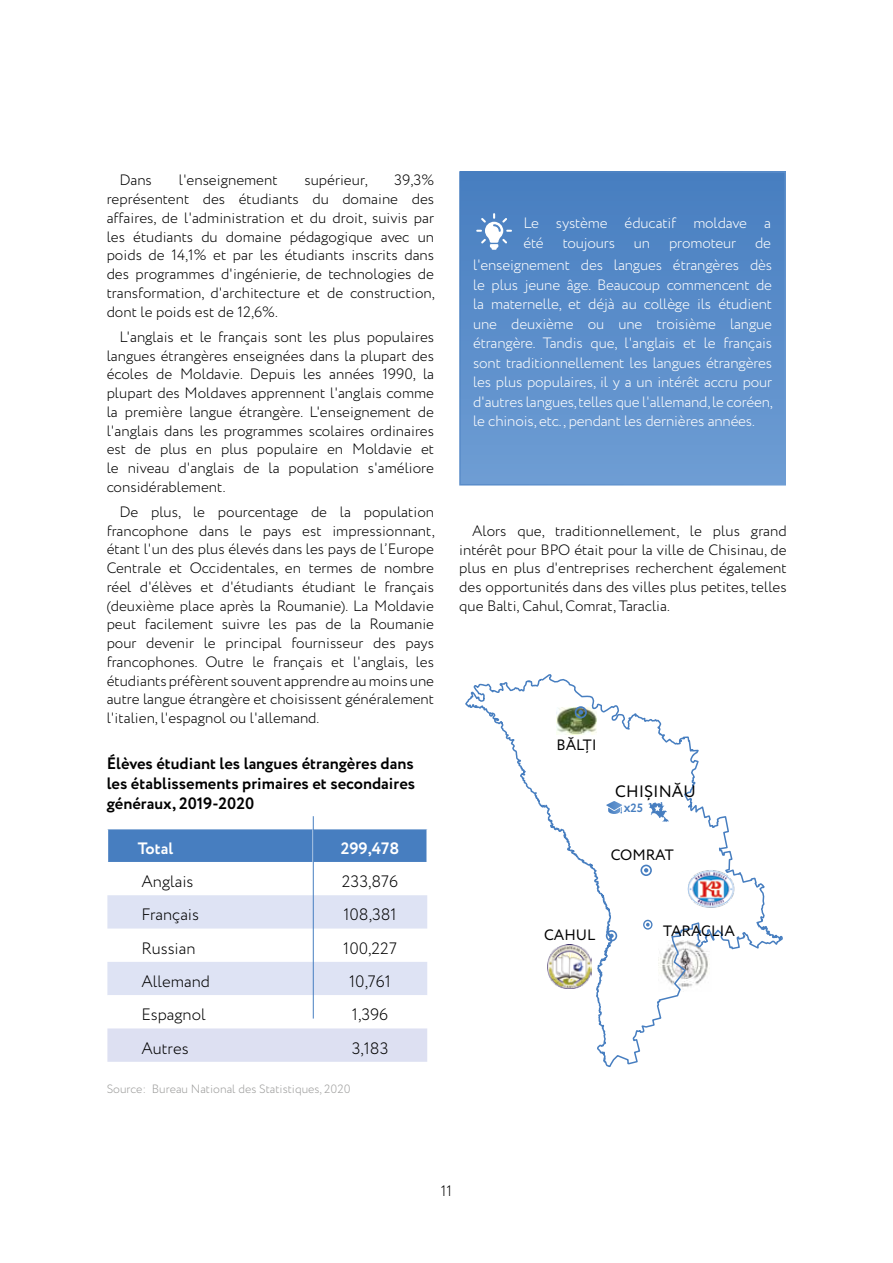
<style>
.page{position:relative;width:893px;height:1263px;background:#fff}
.page>*{position:absolute;margin:0;border:0;box-sizing:border-box;transform-origin:0 0}
.t1{font:700 16.5px/20.2px "Circe";color:#000;text-align:justify}
.t2{font:300 16.5px "Circe";color:#000}
.t3{font:700 16.5px "Circe";color:#fff}
.t4{font:16.5px "Circe";color:#000}
.t5{font:300 15px/18.8px "Circe";color:#000;text-align:justify}
.t6{font:300 15px/19.5px "Circe";letter-spacing:-.01em;color:#fff;text-align:justify}
.t7{font:15px "Circe";color:#000}
.t8{font:300 12px "Circe";color:#9d9d9c}
.t9{font:700 12px "Circe";color:#477ec0}
</style>
<div class="page">
<div style="left:460px;top:172px;width:325px;height:313px;background:linear-gradient(to bottom,#467dc0,#6f9dd4)"></div>
<div style="left:108px;top:829px;width:318px;height:33px;background:#477ec0"></div>
<svg style="left:107px;top:895px;width:320px;height:167px"></svg>
<hr style="left:313px;top:816px;width:1px;height:202px;background:#477ec0">
<svg style="left:476px;top:213px;width:36px;height:37px"></svg>
<svg style="left:465px;top:674px;width:318px;height:394px"></svg>
<svg style="left:640px;top:865px;width:12px;height:11px"></svg>
<svg style="left:606px;top:930px;width:11px;height:11px"></svg>
<svg style="left:643px;top:920px;width:9px;height:10px"></svg>
<svg style="left:648px;top:802px;width:21px;height:20px"></svg>
<svg style="left:575px;top:706px;width:12px;height:12px"></svg>
<img style="left:687px;top:867px;width:49px;height:43px">
<img style="left:547px;top:945px;width:44px;height:43px">
<svg style="left:606px;top:801px;width:16px;height:13px"></svg>
<p class="t5" style="left:119px;top:172px;width:34px">Dans</p>
<p class="t5" style="left:179px;top:172px;width:100px">l'enseignement</p>
<p class="t5" style="left:305px;top:172px;width:65px">supérieur,</p>
<p class="t5" style="left:107px;top:172px;width:330px;text-indent:287px">39,3% représentent des étudiants du domaine des affaires, de l'administration et du droit, suivis par les étudiants du domaine pédagogique avec un poids de 14,1% et par les étudiants inscrits dans des programmes d'ingénierie, de technologies de transformation, d'architecture et de construction, dont le poids est de 12,6%.</p>
<p class="t5" style="left:107px;top:328px;width:329px;text-indent:13px">L'anglais et le français sont les plus populaires langues étrangères enseignées dans la plupart des écoles de Moldavie. Depuis les années 1990, la plupart des Moldaves apprennent l'anglais comme la première langue étrangère. L'enseignement de l'anglais dans les programmes scolaires ordinaires est de plus en plus populaire en Moldavie et le niveau d'anglais de la population s'améliore considérablement.</p>
<p class="t5" style="left:107px;top:503px;width:330px;text-indent:13px">De plus, le pourcentage de la population francophone dans le pays est impressionnant, étant l'un des plus élevés dans les pays de l’Europe Centrale et Occidentales, en termes de nombre réel d'élèves et d'étudiants étudiant le français (deuxième place après la Roumanie). La Moldavie peut facilement suivre les pas de la Roumanie pour devenir le principal fournisseur des pays francophones. Outre le français et l'anglais, les étudiants préfèrent souvent apprendre au moins une autre langue étrangère et choisissent généralement l'italien, l'espagnol ou l'allemand.</p>
<p class="t1" style="left:107px;top:754px;width:310px">Élèves étudiant les langues étrangères dans les établissements primaires et secondaires généraux, 2019-2020</p>
<p class="t3" style="left:138px;top:837px;width:37px">Total</p>
<p class="t3" style="left:341px;top:837px;width:60px">299,478</p>
<p class="t2" style="left:141px;top:870px;width:54px">Anglais</p>
<p class="t2" style="left:342px;top:870px;width:58px">233,876</p>
<p class="t2" style="left:141px;top:903px;width:59px">Français</p>
<p class="t2" style="left:343px;top:903px;width:55px">108,381</p>
<p class="t2" style="left:141px;top:937px;width:56px">Russian</p>
<p class="t2" style="left:343px;top:937px;width:55px">100,227</p>
<p class="t2" style="left:141px;top:970px;width:70px">Allemand</p>
<p class="t2" style="left:349px;top:970px;width:43px">10,761</p>
<p class="t2" style="left:141px;top:1003px;width:66px">Espagnol</p>
<p class="t2" style="left:352px;top:1003px;width:38px">1,396</p>
<p class="t2" style="left:141px;top:1037px;width:49px">Autres</p>
<p class="t2" style="left:352px;top:1037px;width:38px">3,183</p>
<p class="t8" style="left:107px;top:1081px;width:245px">Source: Bureau National des Statistiques, 2020</p>
<p class="t6" style="left:523px;top:214px;width:249px">Le système éducatif moldave a été</p>
<p class="t6" style="left:563px;top:234px;width:54px">toujours</p>
<p class="t6" style="left:634px;top:234px;width:18px">un</p>
<p class="t6" style="left:669px;top:234px;width:69px">promoteur</p>
<p class="t6" style="left:755px;top:234px;width:18px">de</p>
<p class="t6" style="left:473px;top:256px;width:301px">l'enseignement des langues étrangères dès le plus jeune âge. Beaucoup commencent de la maternelle, et déjà au collège ils étudient une deuxième ou une troisième langue étrangère. Tandis que, l'anglais et le français sont traditionnellement les langues étrangères les plus populaires, il y a un intérêt accru pour d'autres langues, telles que l'allemand, le coréen, le chinois, etc., pendant les dernières années.</p>
<p class="t5" style="left:459px;top:522px;width:329px;text-indent:13px">Alors que, traditionnellement, le plus grand intérêt pour BPO était pour la ville de Chisinau, de plus en plus d'entreprises recherchent également des opportunités dans des villes plus petites, telles que Balti, Cahul, Comrat, Taraclia.</p>
<p class="t7" style="left:556px;top:735px;width:42px">BĂLȚI</p>
<p class="t4" style="left:615px;top:780px;width:82px">CHIȘINĂU</p>
<p class="t9" style="left:624px;top:800px;width:21px">X25</p>
<p class="t7" style="left:611px;top:845px;width:64px">COMRAT</p>
<p class="t7" style="left:544px;top:925px;width:53px">CAHUL</p>
<p class="t7" style="left:663px;top:921px;width:73px">TARACLIA</p>
<p class="t5" style="left:441px;top:1182px;width:13px">11</p>
</div>
